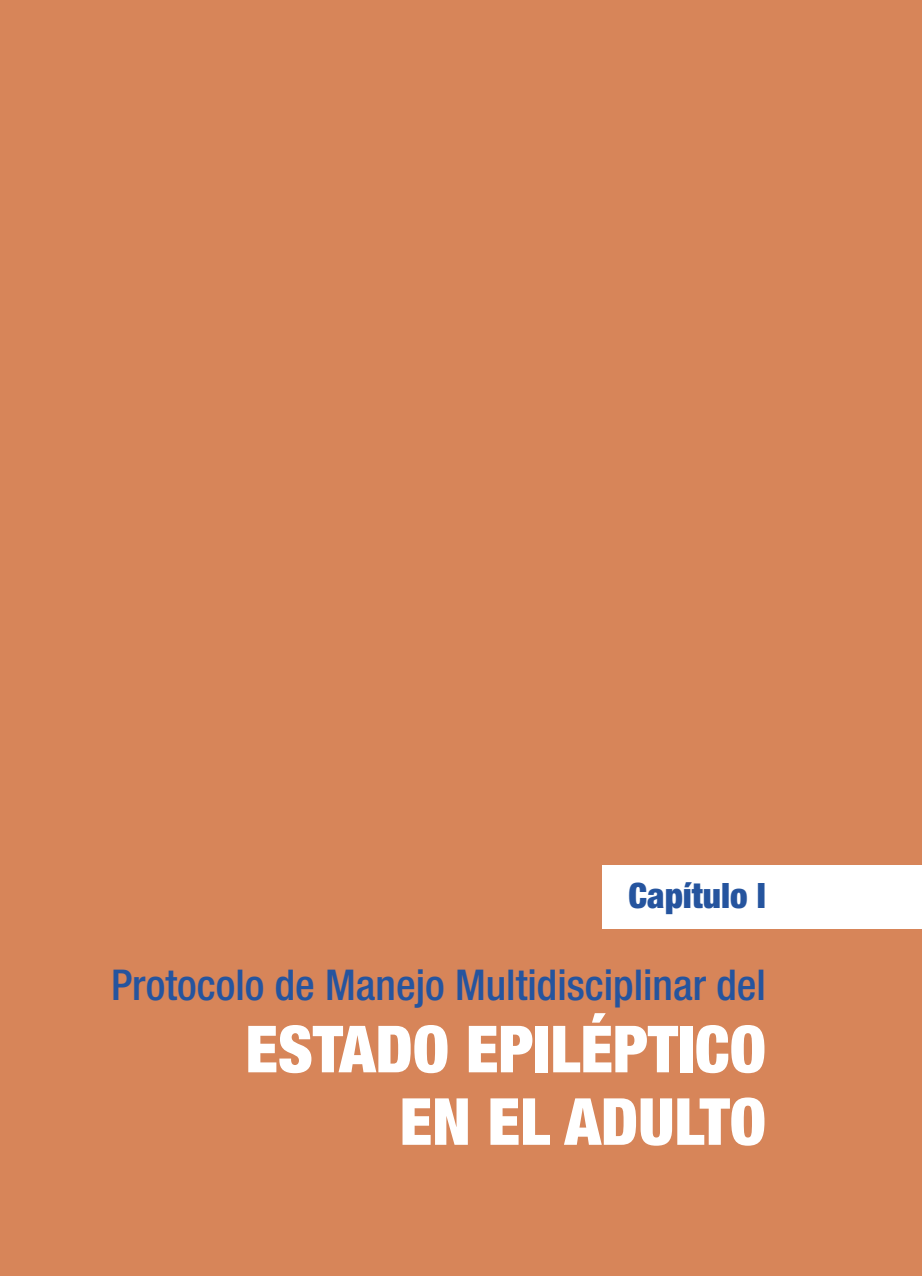
<style>
.page{position:relative;width:922px;height:1276px;background:#fff}
.page>*{position:absolute;margin:0;border:0;box-sizing:border-box;transform-origin:0 0}
.t1{font:900 condensed 65px/72.5px "Helvetica Neue LT Std";color:#fff;text-align:right}
.t2{font:500 condensed 42.5px "Helvetica Neue LT Std";color:#25549e}
.t3{font:900 condensed 35px "Helvetica Neue LT Std";color:#25549e}
</style>
<div class="page">
<div style="left:0;top:0;width:921px;height:1276px;background:#d78559"></div>
<div style="left:602px;top:865px;width:319px;height:63px;background:#fff"></div>
<p class="t3" style="left:628px;top:873px;width:139px">Capítulo I</p>
<p class="t2" style="left:111px;top:959px;width:656px">Protocolo de Manejo Multidisciplinar del</p>
<h1 class="t1" style="left:245px;top:1012px;width:522px">ESTADO EPILÉPTICO<br>EN EL ADULTO</h1>
</div>
